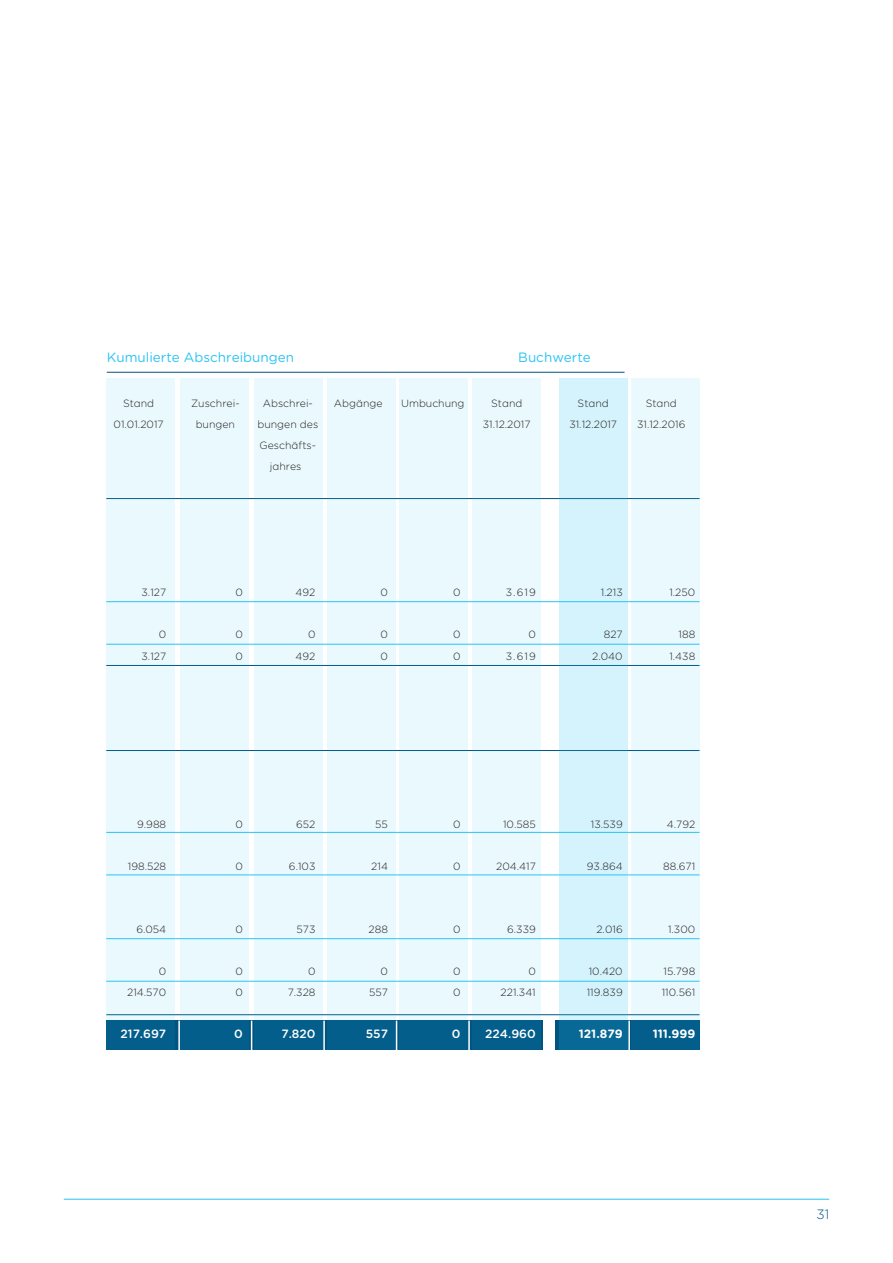
<style>
.page{position:relative;width:893px;height:1263px;background:#fff}
.page>*{position:absolute;margin:0;border:0;box-sizing:border-box;transform-origin:0 0}
.t1{font:13.5px "Gotham Rounded";color:#2bc4f3}
.t2{font:300 13.5px "Gotham Rounded";color:#005480}
.t3{font:500 12px "Gotham Rounded";color:#fff}
.t4{font:700 12px "Gotham Rounded";color:#fff}
.t5{font:300 10.5px/21px "Gotham Rounded";color:#231f20;text-align:center}
</style>
<div class="page">
<hr style="left:64px;top:1199px;width:765px;height:1px;background:#2bc4f3">
<hr style="left:106px;top:498px;width:593px;height:1px;background:#005480">
<hr style="left:107px;top:372px;width:518px;height:1px;background:#005480">
<hr style="left:106px;top:601px;width:593px;height:1px;background:#2bc4f3">
<hr style="left:106px;top:644px;width:593px;height:1px;background:#2bc4f3">
<hr style="left:106px;top:665px;width:593px;height:1px;background:#005480">
<hr style="left:106px;top:750px;width:593px;height:1px;background:#005480">
<hr style="left:106px;top:832px;width:593px;height:1px;background:#2bc4f3">
<hr style="left:106px;top:875px;width:593px;height:1px;background:#2bc4f3">
<hr style="left:106px;top:938px;width:593px;height:1px;background:#2bc4f3">
<hr style="left:106px;top:981px;width:593px;height:1px;background:#2bc4f3">
<hr style="left:106px;top:1014px;width:593px;height:1px;background:#005480">
<svg style="left:106px;top:1021px;width:525px;height:29px"></svg>
<svg style="left:254px;top:379px;width:68px;height:671px;background:#dcf0f7"></svg>
<svg style="left:327px;top:379px;width:68px;height:671px;background:#dcf0f7"></svg>
<svg style="left:400px;top:379px;width:68px;height:671px;background:#dcf0f7"></svg>
<svg style="left:472px;top:379px;width:68px;height:671px;background:#dcf0f7"></svg>
<hr style="left:468px;top:1021px;width:2px;height:35px;background:#fff">
<hr style="left:396px;top:1021px;width:1px;height:35px;background:#fff">
<hr style="left:323px;top:1021px;width:2px;height:35px;background:#fff">
<hr style="left:251px;top:1021px;width:1px;height:35px;background:#fff">
<hr style="left:628px;top:1021px;width:2px;height:35px;background:#fff">
<svg style="left:631px;top:379px;width:68px;height:671px;background:#dcf0f7"></svg>
<svg style="left:559px;top:379px;width:68px;height:671px;background:#c9ebf6"></svg>
<div style="left:544px;top:1019px;width:11px;height:37px;background:#fff"></div>
<svg style="left:107px;top:379px;width:68px;height:671px;background:#dcf0f7"></svg>
<svg style="left:180px;top:379px;width:68px;height:671px;background:#dcf0f7"></svg>
<hr style="left:178px;top:1021px;width:2px;height:35px;background:#fff">
<p class="t1" style="left:107px;top:348px;width:189px">Kumulierte Abschreibungen</p>
<p class="t1" style="left:518px;top:348px;width:74px">Buchwerte</p>
<p class="t5" style="left:578px;top:393px;width:33px">Stand</p>
<p class="t5" style="left:569px;top:414px;width:49px">31.12.2017</p>
<p class="t5" style="left:123px;top:393px;width:33px">Stand</p>
<p class="t5" style="left:114px;top:414px;width:52px">01.01.2017</p>
<p class="t5" style="left:191px;top:393px;width:50px">Zuschrei&shy;bungen</p>
<p class="t5" style="left:257px;top:393px;width:62px">Abschrei&shy;bungen des<br>Geschäfts&shy;jahres</p>
<p class="t5" style="left:334px;top:393px;width:50px">Abgänge</p>
<p class="t5" style="left:401px;top:393px;width:65px">Umbuchung</p>
<p class="t5" style="left:491px;top:393px;width:33px">Stand</p>
<p class="t5" style="left:483px;top:414px;width:49px">31.12.2017</p>
<p class="t5" style="left:646px;top:393px;width:33px">Stand</p>
<p class="t5" style="left:637px;top:414px;width:50px">31.12.2016</p>
<p class="t5" style="left:142px;top:582px;width:26px">3.127</p>
<p class="t5" style="left:159px;top:624px;width:9px">0</p>
<p class="t5" style="left:142px;top:645px;width:26px">3.127</p>
<p class="t5" style="left:236px;top:582px;width:9px">0</p>
<p class="t5" style="left:236px;top:624px;width:9px">0</p>
<p class="t5" style="left:236px;top:645px;width:9px">0</p>
<p class="t5" style="left:296px;top:582px;width:21px">492</p>
<p class="t5" style="left:308px;top:624px;width:9px">0</p>
<p class="t5" style="left:296px;top:645px;width:21px">492</p>
<p class="t5" style="left:380px;top:582px;width:9px">0</p>
<p class="t5" style="left:380px;top:624px;width:9px">0</p>
<p class="t5" style="left:380px;top:645px;width:9px">0</p>
<p class="t5" style="left:453px;top:582px;width:9px">0</p>
<p class="t5" style="left:453px;top:624px;width:9px">0</p>
<p class="t5" style="left:453px;top:645px;width:9px">0</p>
<p class="t5" style="left:506px;top:582px;width:32px">3.619</p>
<p class="t5" style="left:528px;top:624px;width:9px">0</p>
<p class="t5" style="left:506px;top:645px;width:32px">3.619</p>
<p class="t5" style="left:601px;top:582px;width:24px">1.213</p>
<p class="t5" style="left:604px;top:624px;width:20px">827</p>
<p class="t5" style="left:592px;top:645px;width:32px">2.040</p>
<p class="t5" style="left:669px;top:582px;width:27px">1.250</p>
<p class="t5" style="left:678px;top:624px;width:18px">188</p>
<p class="t5" style="left:669px;top:645px;width:27px">1.438</p>
<p class="t5" style="left:137px;top:813px;width:31px">9.988</p>
<p class="t5" style="left:128px;top:855px;width:40px">198.528</p>
<p class="t5" style="left:136px;top:918px;width:31px">6.054</p>
<p class="t5" style="left:159px;top:960px;width:9px">0</p>
<p class="t5" style="left:127px;top:981px;width:41px">214.570</p>
<p class="t3" style="left:121px;top:1025px;width:47px">217.697</p>
<p class="t5" style="left:236px;top:813px;width:9px">0</p>
<p class="t5" style="left:236px;top:855px;width:9px">0</p>
<p class="t5" style="left:236px;top:918px;width:9px">0</p>
<p class="t5" style="left:236px;top:960px;width:9px">0</p>
<p class="t5" style="left:236px;top:981px;width:9px">0</p>
<p class="t3" style="left:234px;top:1025px;width:10px">0</p>
<p class="t5" style="left:296px;top:813px;width:21px">652</p>
<p class="t5" style="left:289px;top:855px;width:28px">6.103</p>
<p class="t5" style="left:297px;top:918px;width:20px">573</p>
<p class="t5" style="left:308px;top:960px;width:9px">0</p>
<p class="t5" style="left:288px;top:981px;width:29px">7.328</p>
<p class="t3" style="left:281px;top:1025px;width:36px">7.820</p>
<p class="t5" style="left:375px;top:813px;width:14px">55</p>
<p class="t5" style="left:371px;top:855px;width:18px">214</p>
<p class="t5" style="left:369px;top:918px;width:21px">288</p>
<p class="t5" style="left:380px;top:960px;width:9px">0</p>
<p class="t5" style="left:369px;top:981px;width:20px">557</p>
<p class="t3" style="left:366px;top:1025px;width:24px">557</p>
<p class="t5" style="left:453px;top:813px;width:9px">0</p>
<p class="t5" style="left:453px;top:855px;width:9px">0</p>
<p class="t5" style="left:453px;top:918px;width:9px">0</p>
<p class="t5" style="left:453px;top:960px;width:9px">0</p>
<p class="t5" style="left:453px;top:981px;width:9px">0</p>
<p class="t3" style="left:452px;top:1025px;width:10px">0</p>
<p class="t5" style="left:503px;top:813px;width:34px">10.585</p>
<p class="t5" style="left:496px;top:855px;width:41px">204.417</p>
<p class="t5" style="left:507px;top:918px;width:30px">6.339</p>
<p class="t5" style="left:528px;top:960px;width:9px">0</p>
<p class="t5" style="left:501px;top:981px;width:37px">221.341</p>
<p class="t3" style="left:485px;top:1025px;width:52px">224.960</p>
<p class="t5" style="left:591px;top:813px;width:33px">13.539</p>
<p class="t5" style="left:587px;top:855px;width:37px">93.864</p>
<p class="t5" style="left:596px;top:918px;width:28px">2.016</p>
<p class="t5" style="left:589px;top:960px;width:36px">10.420</p>
<p class="t5" style="left:587px;top:981px;width:37px">119.839</p>
<p class="t4" style="left:579px;top:1024px;width:45px">121.879</p>
<p class="t5" style="left:667px;top:813px;width:30px">4.792</p>
<p class="t5" style="left:663px;top:855px;width:34px">88.671</p>
<p class="t5" style="left:668px;top:918px;width:29px">1.300</p>
<p class="t5" style="left:663px;top:960px;width:33px">15.798</p>
<p class="t5" style="left:662px;top:981px;width:35px">110.561</p>
<p class="t4" style="left:653px;top:1024px;width:44px">111.999</p>
<p class="t2" style="left:816px;top:1205px;width:14px">31</p>
</div>
